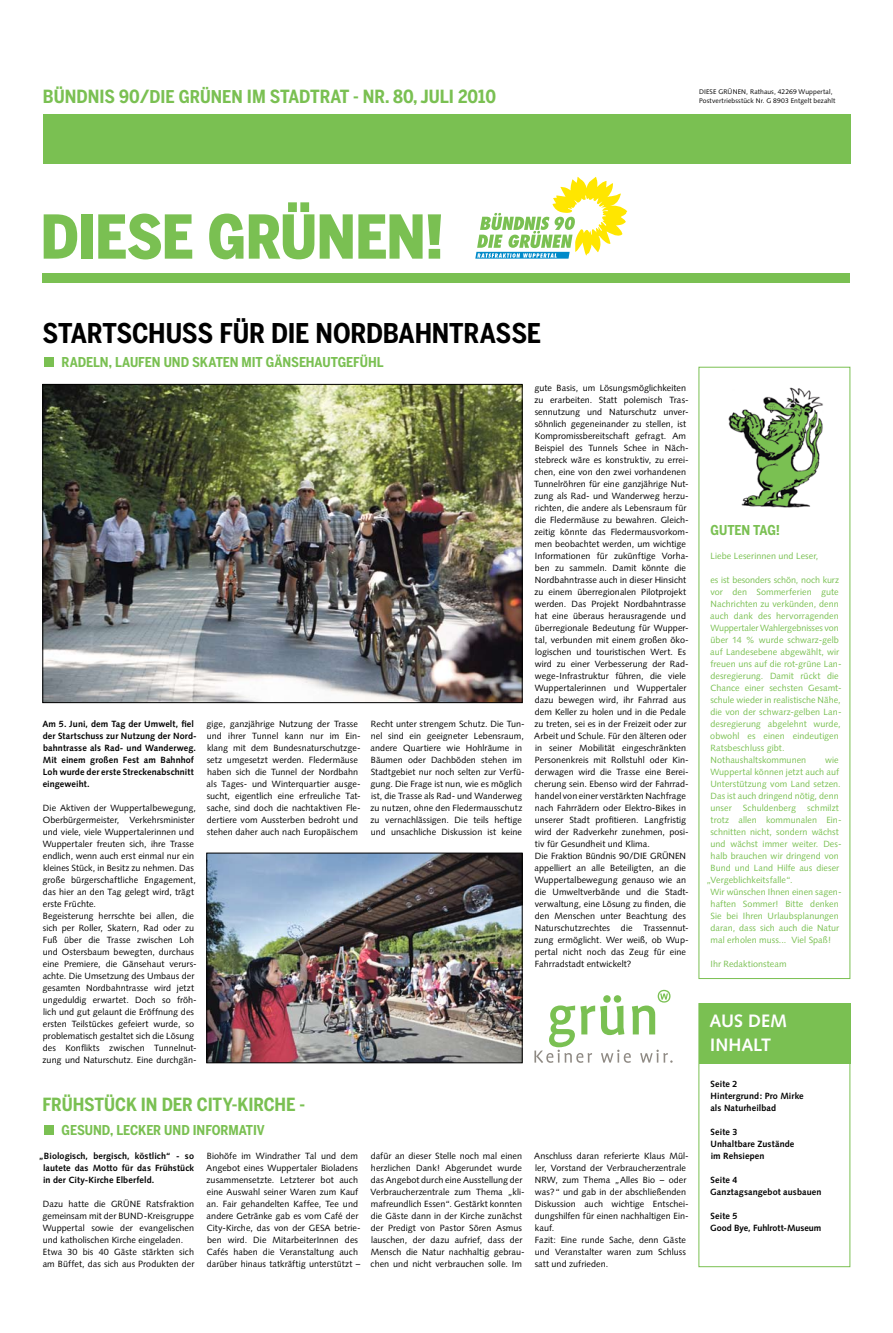
<style>
.page{position:relative;width:893px;height:1333px;background:#fff}
.page>*{position:absolute;margin:0;border:0;box-sizing:border-box;transform-origin:0 0}
.t1{font:900 59.8px "Benton Sans Cond";letter-spacing:-.015em;color:#7ac052}
.t2{font:700 27px "Benton Sans Cond";letter-spacing:-.01em;color:#000}
.t3{font:700 18px "Benton Sans Cond";letter-spacing:-.005em;color:#7ac052}
.t4{font:700 18px/24px "Syntax";color:#fff}
.t5{font:700 17.5px "Benton Sans Cond";color:#7ac052}
.t6{font:700 13.5px "Benton Sans Cond";letter-spacing:-.005em;color:#7ac052}
.t7{font:9px/12px "Syntax";letter-spacing:.005em;color:#000}
.t8{font:9px/12px "Syntax";letter-spacing:.005em;color:#7ac052}
.t9{font:700 9px/12px "Syntax";letter-spacing:.01em;color:#000}
.t10{font:6.8px/8.5px "Syntax";letter-spacing:.02em;color:#000}
.s1{font-size:18px}
</style>
<div class="page">
<div style="left:43px;top:115px;width:808px;height:49px;background:#7ac052"></div>
<svg style="left:475px;top:177px;width:152px;height:82px"></svg>
<div style="left:699px;top:1003px;width:151px;height:60px;background:#7ac052"></div>
<div style="left:43px;top:273px;width:807px;height:9px;background:#7ac052"></div>
<img style="left:45px;top:386px;width:475px;height:315px">
<div style="left:43px;top:384px;width:479px;height:319px;border:1px solid #000"></div>
<img style="left:728px;top:387px;width:95px;height:121px">
<div style="left:44px;top:357px;width:9px;height:10px;background:#7ac052"></div>
<img style="left:208px;top:854px;width:312px;height:207px">
<div style="left:206px;top:852px;width:316px;height:211px;border:1px solid #000"></div>
<div style="left:44px;top:1125px;width:9px;height:10px;background:#7ac052"></div>
<svg style="left:534px;top:989px;width:139px;height:74px"></svg>
<h3 class="t3" style="left:43px;top:85px;width:11px">BÜNDNI</h3>
<h3 class="t5" style="left:105px;top:86px;width:97px"><span class="s1">S 90/</span>DIE GRÜNEN</h3>
<h3 class="t3" style="left:247px;top:85px;width:44px">IM STADTRAT</h3>
<h3 class="t3" style="left:353px;top:85px;width:144px">- NR. 80, JULI 2010</h3>
<p class="t10" style="left:699px;top:87px;width:138px">DIESE GRÜNEN, Rathaus, 42269 Wuppertal,<br>Postvertriebsstück Nr. G 8903 Entgelt bezahlt</p>
<h1 class="t1" style="left:40px;top:201px;width:405px">DIESE GRÜNEN!</h1>
<h2 class="t2" style="left:43px;top:317px;width:500px">STARTSCHUSS FÜR DIE NORDBAHNTRASSE</h2>
<h3 class="t6" style="left:43px;top:354px;width:343px">RADELN, LAUFEN UND SKATEN MIT GÄNSEHAUTGEFÜHL</h3>
<p class="t9" style="left:42px;top:717px;width:156px">Am 5. Juni, dem Tag der Umwelt, fiel der Startschuss zur Nutzung der Nord&shy;bahntrasse als Rad- und Wanderweg.<br>Mit einem großen Fest am Bahnhof<br>Loh wurde der erste Streckenabschnitt eingeweiht.</p>
<p class="t7" style="left:43px;top:801px;width:156px">Die Aktiven der Wuppertalbewegung, Oberbürgermeister, Verkehrsminister und viele, viele Wuppertalerinnen und Wuppertaler freuten sich, ihre Trasse endlich, wenn auch erst einmal nur ein kleines Stück, in Besitz zu nehmen. Das große bürgerschaftliche Engagement, das hier an den Tag gelegt wird, trägt erste Früchte.<br>Begeisterung herrschte bei allen, die sich per Roller, Skatern, Rad oder zu Fuß über die Trasse zwischen Loh und Ostersbaum bewegten, durchaus eine Premiere, die Gänsehaut verurs&shy;achte. Die Umsetzung des Umbaus der gesamten Nordbahntrasse wird jetzt ungeduldig erwartet. Doch so fröh&shy;lich und gut gelaunt die Eröffnung des ersten Teilstückes gefeiert wurde, so problematisch gestaltet sich die Lösung des Konflikts zwischen Tunnelnut&shy;zung und Naturschutz. Eine durchgän-</p>
<p class="t7" style="left:206px;top:717px;width:156px">gige, ganzjährige Nutzung der Trasse und ihrer Tunnel kann nur im Ein&shy;klang mit dem Bundesnaturschutzge&shy;setz umgesetzt werden. Fledermäuse haben sich die Tunnel der Nordbahn als Tages- und Winterquartier ausge&shy;sucht, eigentlich eine erfreuliche Tat&shy;sache, sind doch die nachtaktiven Fle&shy;dertiere vom Aussterben bedroht und stehen daher auch nach Europäischem</p>
<p class="t7" style="left:370px;top:717px;width:156px">Recht unter strengem Schutz. Die Tun&shy;nel sind ein geeigneter Lebensraum, andere Quartiere wie Hohlräume in Bäumen oder Dachböden stehen im Stadtgebiet nur noch selten zur Verfü&shy;gung. Die Frage ist nun, wie es möglich ist, die Trasse als Rad- und Wanderweg zu nutzen, ohne den Fledermausschutz zu vernachlässigen. Die teils heftige und unsachliche Diskussion ist keine</p>
<p class="t7" style="left:534px;top:381px;width:156px">gute Basis, um Lösungsmöglichkeiten zu erarbeiten. Statt polemisch Tras&shy;sennutzung und Naturschutz unver&shy;söhnlich gegeneinander zu stellen, ist Kompromissbereitschaft gefragt. Am Beispiel des Tunnels Schee in Näch&shy;stebreck wäre es konstruktiv, zu errei&shy;chen, eine von den zwei vorhandenen Tunnelröhren für eine ganzjährige Nut&shy;zung als Rad- und Wanderweg herzu&shy;richten, die andere als Lebensraum für die Fledermäuse zu bewahren. Gleich&shy;zeitig könnte das Fledermausvorkom&shy;men beobachtet werden, um wichtige Informationen für zukünftige Vorha&shy;ben zu sammeln. Damit könnte die Nordbahntrasse auch in dieser Hinsicht zu einem überregionalen Pilotprojekt werden. Das Projekt Nordbahntrasse hat eine überaus herausragende und überregionale Bedeutung für Wupper&shy;tal, verbunden mit einem großen öko&shy;logischen und touristischen Wert. Es wird zu einer Verbesserung der Rad&shy;wege-Infrastruktur führen, die viele Wuppertalerinnen und Wuppertaler dazu bewegen wird, ihr Fahrrad aus dem Keller zu holen und in die Pedale zu treten, sei es in der Freizeit oder zur Arbeit und Schule. Für den älteren oder in seiner Mobilität eingeschränkten Personenkreis mit Rollstuhl oder Kin&shy;derwagen wird die Trasse eine Berei&shy;cherung sein. Ebenso wird der Fahrrad&shy;handel von einer verstärkten Nachfrage nach Fahrrädern oder Elektro-Bikes in unserer Stadt profitieren. Langfristig wird der Radverkehr zunehmen, posi&shy;tiv für Gesundheit und Klima.<br>Die Fraktion Bündnis 90/DIE GRÜNEN appelliert an alle Beteiligten, an die Wuppertalbewegung genauso wie an die Umweltverbände und die Stadt&shy;verwaltung, eine Lösung zu finden, die den Menschen unter Beachtung des Naturschutzrechtes die Trassennut&shy;zung ermöglicht. Wer weiß, ob Wup&shy;pertal nicht noch das Zeug für eine Fahrradstadt entwickelt?</p>
<h3 class="t3" style="left:43px;top:1093px;width:264px">FRÜHSTÜCK IN DER CITY-KIRCHE -</h3>
<h3 class="t6" style="left:62px;top:1122px;width:205px">GESUND, LECKER UND INFORMATIV</h3>
<p class="t7" style="left:206px;top:1149px;width:156px">Biohöfe im Windrather Tal und dem Angebot eines Wuppertaler Bioladens zusammensetzte. Letzterer bot auch eine Auswahl seiner Waren zum Kauf an. Fair gehandelten Kaffee, Tee und andere Getränke gab es vom Café der City-Kirche, das von der GESA betrie&shy;ben wird. Die MitarbeiterInnen des Cafés haben die Veranstaltung auch darüber hinaus tatkräftig unterstützt –</p>
<p class="t9" style="left:43px;top:1149px;width:153px;text-align:justify;text-indent:-4px">„Biologisch, bergisch, köstlich“ - so lautete das Motto für das Frühstück in der City-Kirche Elberfeld.</p>
<p class="t7" style="left:43px;top:1197px;width:153px">Dazu hatte die GRÜNE Ratsfraktion gemeinsam mit der BUND-Kreisgruppe Wuppertal sowie der evangelischen und katholischen Kirche eingeladen.<br>Etwa 30 bis 40 Gäste stärkten sich am Büffet, das sich aus Produkten der</p>
<p class="t7" style="left:371px;top:1149px;width:156px">dafür an dieser Stelle noch mal einen herzlichen Dank! Abgerundet wurde das Angebot durch eine Ausstellung der Verbraucherzentrale zum Thema „kli&shy;mafreundlich Essen“. Gestärkt konnten die Gäste dann in der Kirche zunächst der Predigt von Pastor Sören Asmus lauschen, der dazu aufrief, dass der Mensch die Natur nachhaltig gebrau&shy;chen und nicht verbrauchen solle. Im</p>
<p class="t7" style="left:534px;top:1149px;width:156px">Anschluss daran referierte Klaus Mül&shy;ler, Vorstand der Verbraucherzentrale<br>NRW, zum Thema „Alles Bio – oder was?“ und gab in der abschließenden<br>Diskussion auch wichtige Entschei&shy;dungshilfen für einen nachhaltigen Ein&shy;kauf.<br>Fazit: Eine runde Sache, denn Gäste und Veranstalter waren zum Schluss satt und zufrieden.</p>
<h3 class="t6" style="left:711px;top:522px;width:71px">GUTEN TAG!</h3>
<p class="t8" style="left:711px;top:549px;width:109px">Liebe Leserinnen und Leser,</p>
<p class="t8" style="left:710px;top:573px;width:133px">es ist besonders schön, noch kurz vor den Sommerferien gute<br>Nachrichten zu verkünden, denn auch dank des hervorragenden<br>Wuppertaler Wahlergebnisses von über 14 % wurde schwarz-gelb auf Landesebene abgewählt, wir freuen uns auf die rot-grüne Lan&shy;desregierung. Damit rückt die<br>Chance einer sechsten Gesamt&shy;schule wieder in realistische Nähe, die von der schwarz-gelben Lan&shy;desregierung abgelehnt wurde, obwohl es einen eindeutigen<br>Ratsbeschluss gibt.<br>Nothaushaltskommunen</p>
<p class="t8" style="left:710px;top:753px;width:132px;text-indent:115px">wie<br>Wuppertal können jetzt auch auf<br>Unterstützung vom Land setzen.<br>Das ist auch dringend nötig, denn unser</p>
<p class="t8" style="left:743px;top:801px;width:55px">Schuldenberg</p>
<p class="t8" style="left:807px;top:801px;width:33px">schmilzt</p>
<p class="t8" style="left:711px;top:813px;width:132px">trotz allen kommunalen Ein-</p>
<p class="t8" style="left:710px;top:825px;width:130px">schnitten nicht, sondern wächst</p>
<p class="t8" style="left:710px;top:837px;width:133px">und wächst immer weiter. Des-</p>
<p class="t8" style="left:711px;top:849px;width:130px">halb brauchen wir dringend von</p>
<p class="t8" style="left:711px;top:861px;width:130px">Bund und Land Hilfe aus dieser</p>
<p class="t8" style="left:706px;top:873px;width:88px">„Vergeblichkeitsfalle“.</p>
<p class="t8" style="left:710px;top:885px;width:133px">Wir wünschen Ihnen einen sagen-</p>
<p class="t8" style="left:711px;top:897px;width:130px">haften Sommer! Bitte denken</p>
<p class="t8" style="left:710px;top:909px;width:130px">Sie bei Ihren Urlaubsplanungen</p>
<p class="t8" style="left:710px;top:921px;width:130px">daran, dass sich auch die Natur</p>
<p class="t8" style="left:710px;top:933px;width:122px">mal erholen muss... Viel Spaß!</p>
<p class="t8" style="left:710px;top:957px;width:78px">Ihr Redaktionsteam</p>
<h3 class="t4" style="left:710px;top:1008px;width:79px">AUS DEM<br>INHALT</h3>
<p class="t9" style="left:710px;top:1077px;width:95px">Seite 2<br>Hintergrund: Pro Mirke als Naturheilbad</p>
<p class="t9" style="left:710px;top:1125px;width:85px">Seite 3<br>Unhaltbare Zustände im Rehsiepen</p>
<p class="t9" style="left:710px;top:1173px;width:113px">Seite 4<br>Ganztagsangebot ausbauen</p>
<p class="t9" style="left:710px;top:1209px;width:113px">Seite 5<br>Good Bye, Fuhlrott-Museum</p>
</div>
